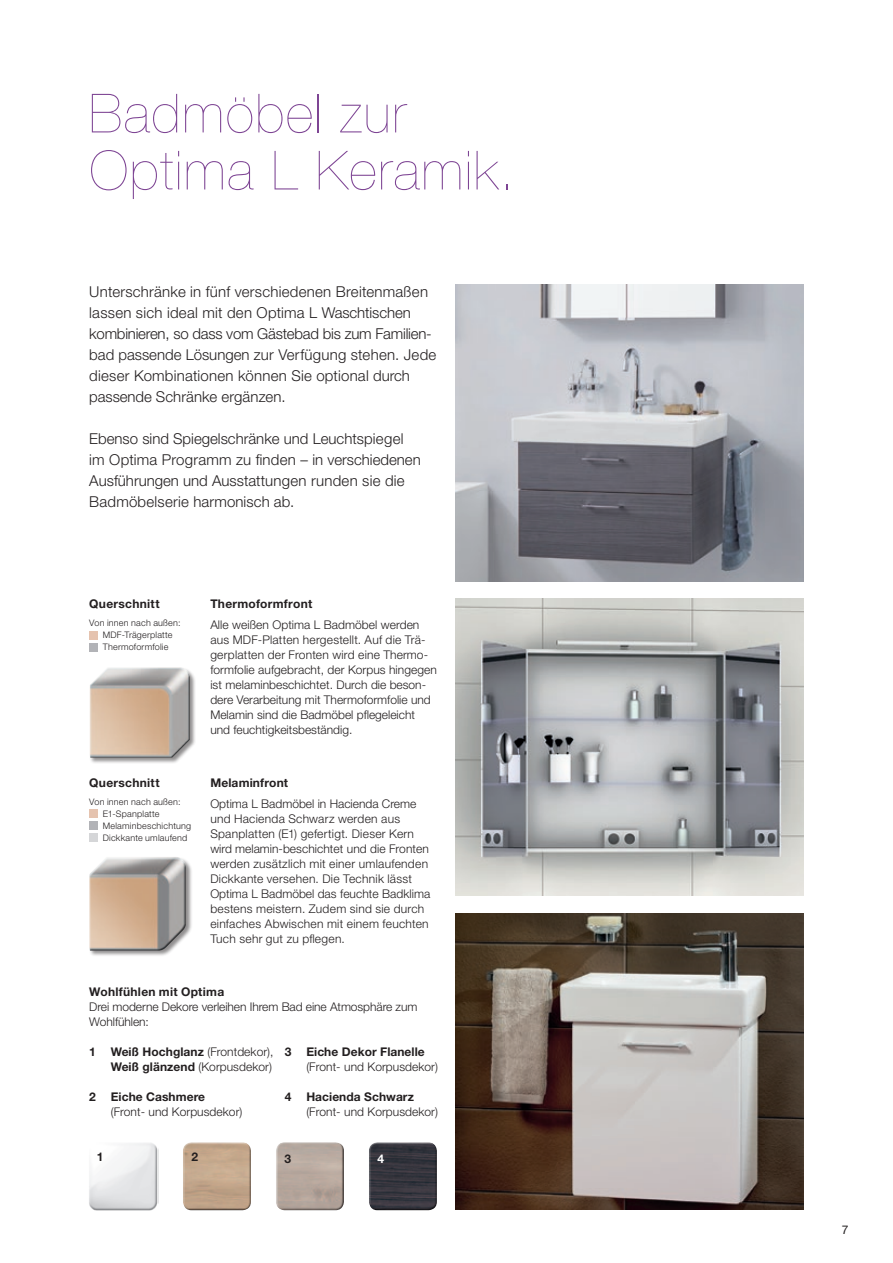
<style>
.page{position:relative;width:893px;height:1263px;background:#fff}
.page>*{position:absolute;margin:0;border:0;box-sizing:border-box;transform-origin:0 0}
.t1{font:200 54px/57px "Helvetica Neue LT";letter-spacing:.03em;color:#7e4594}
.t2{font:300 15px/21px "Helvetica Neue LT";letter-spacing:.005em;color:#231f20}
.t3{font:300 12px/15px "Helvetica Neue LT";letter-spacing:.005em;color:#231f20}
.t4{font:700 12px/15px "Helvetica Neue LT";letter-spacing:.01em;color:#231f20;text-align:right}
.t5{font:12px "Helvetica Neue LT";color:#231f20}
.t6{font:700 12px "Helvetica Neue LT";color:#fff}
.t7{font:300 9px/12px "Helvetica Neue LT";letter-spacing:.025em;color:#231f20}
.s1{font-weight:300}
</style>
<div class="page">
<img style="left:455px;top:285px;width:349px;height:297px">
<img style="left:455px;top:913px;width:349px;height:297px">
<img style="left:455px;top:599px;width:349px;height:297px">
<div style="left:89px;top:667px;width:107px;height:97px;background:#231f20;opacity:.5"></div>
<img style="left:89px;top:667px;width:105px;height:96px">
<div style="left:88px;top:666px;width:103px;height:92px;background:#fff;opacity:.75"></div>
<div style="left:88px;top:671px;width:103px;height:88px;background:#231f20;opacity:.75"></div>
<div style="left:89px;top:631px;width:9px;height:8px;background:#e5c3af"></div>
<div style="left:89px;top:643px;width:9px;height:8px;background:#b2b3b7"></div>
<div style="left:89px;top:857px;width:104px;height:99px;background:#231f20;opacity:.5"></div>
<img style="left:89px;top:857px;width:101px;height:99px">
<div style="left:88px;top:856px;width:100px;height:95px;background:#fff;opacity:.75"></div>
<div style="left:88px;top:860px;width:100px;height:92px;background:#231f20;opacity:.75"></div>
<div style="left:89px;top:810px;width:9px;height:8px;background:#e5c3af"></div>
<div style="left:89px;top:822px;width:9px;height:8px;background:#b2b3b7"></div>
<div style="left:89px;top:834px;width:9px;height:8px;background:#d5d6d8"></div>
<img style="left:89px;top:1143px;width:70px;height:68px">
<div style="left:368px;top:1141px;width:70px;height:66px;background:#fff;opacity:.75"></div>
<div style="left:368px;top:1144px;width:71px;height:67px;background:#231f20;opacity:.75"></div>
<div style="left:275px;top:1142px;width:66px;height:70px;background:#fff;opacity:.75"></div>
<div style="left:278px;top:1142px;width:67px;height:70px;background:#231f20;opacity:.75"></div>
<div style="left:182px;top:1141px;width:70px;height:66px;background:#fff;opacity:.75"></div>
<div style="left:182px;top:1144px;width:71px;height:66px;background:#231f20;opacity:.75"></div>
<h1 class="t1" style="left:89px;top:85px;width:426px">Badmöbel zur<br>Optima L Keramik.</h1>
<p class="t2" style="left:89px;top:281px;width:349px">Unterschränke in fünf verschiedenen Breitenmaßen lassen sich ideal mit den Optima L Waschtischen kombinieren, so dass vom Gästebad bis zum Familien&shy;bad passende Lösungen zur Verfügung stehen. Jede dieser Kombinationen können Sie optional durch passende Schränke ergänzen.</p>
<p class="t2" style="left:89px;top:428px;width:333px">Ebenso sind Spiegelschränke und Leuchtspiegel im Optima Programm zu finden – in verschiedenen Ausführungen und Ausstattungen runden sie die Badmöbelserie harmonisch ab.</p>
<p class="t4" style="left:89px;top:596px;width:72px">Querschnitt</p>
<p class="t7" style="left:103px;top:617px;width:79px;text-indent:-14px">Von innen nach außen:<br>MDF-Trägerplatte<br>Thermoformfolie</p>
<p class="t4" style="left:89px;top:775px;width:72px">Querschnitt</p>
<p class="t7" style="left:103px;top:795px;width:90px;text-indent:-14px">Von innen nach außen:<br>E1-Spanplatte<br>Melaminbeschichtung<br>Dickkante umlaufend</p>
<p class="t4" style="left:210px;top:596px;width:103px">Thermoformfront</p>
<p class="t3" style="left:210px;top:617px;width:228px">Alle weißen Optima L Badmöbel werden aus MDF-Platten hergestellt. Auf die Trä&shy;gerplatten der Fronten wird eine Thermo&shy;formfolie aufgebracht, der Korpus hingegen ist melaminbeschichtet. Durch die beson&shy;dere Verarbeitung mit Thermoformfolie und Melamin sind die Badmöbel pflegeleicht und feuchtigkeitsbeständig.</p>
<p class="t4" style="left:210px;top:775px;width:79px">Melaminfront</p>
<p class="t3" style="left:210px;top:796px;width:222px">Optima L Badmöbel in Hacienda Creme und Hacienda Schwarz werden aus Spanplatten (E1) gefertigt. Dieser Kern wird melamin-beschichtet und die Fronten werden zusätzlich mit einer umlaufenden Dickkante versehen. Die Technik lässt Optima L Badmöbel das feuchte Badklima bestens meistern. Zudem sind sie durch einfaches Abwischen mit einem feuchten Tuch sehr gut zu pflegen.</p>
<p class="t4" style="left:89px;top:984px;width:136px">Wohlfühlen mit Optima</p>
<p class="t3" style="left:89px;top:999px;width:330px">Drei moderne Dekore verleihen Ihrem Bad eine Atmosphäre zum<br>Wohlfühlen:</p>
<p class="t4" style="left:89px;top:1044px;width:186px">1 Weiß Hochglanz <span class="s1">(Frontdekor),<br></span>Weiß glänzend <span class="s1">(Korpusdekor)</span></p>
<p class="t4" style="left:89px;top:1089px;width:117px">2 Eiche Cashmere</p>
<p class="t3" style="left:111px;top:1104px;width:133px">(Front- und Korpusdekor)</p>
<p class="t4" style="left:285px;top:1043px;width:141px">3 Eiche Dekor Flanelle</p>
<p class="t3" style="left:306px;top:1058px;width:133px">(Front- und Korpusdekor)</p>
<p class="t4" style="left:285px;top:1088px;width:131px">4 Hacienda Schwarz</p>
<p class="t3" style="left:306px;top:1103px;width:133px">(Front- und Korpusdekor)</p>
<p class="t4" style="left:97px;top:1148px;width:8px">1</p>
<p class="t4" style="left:191px;top:1148px;width:8px">2</p>
<p class="t4" style="left:284px;top:1150px;width:8px">3</p>
<p class="t6" style="left:377px;top:1151px;width:8px">4</p>
<p class="t5" style="left:842px;top:1222px;width:8px">7</p>
</div>
